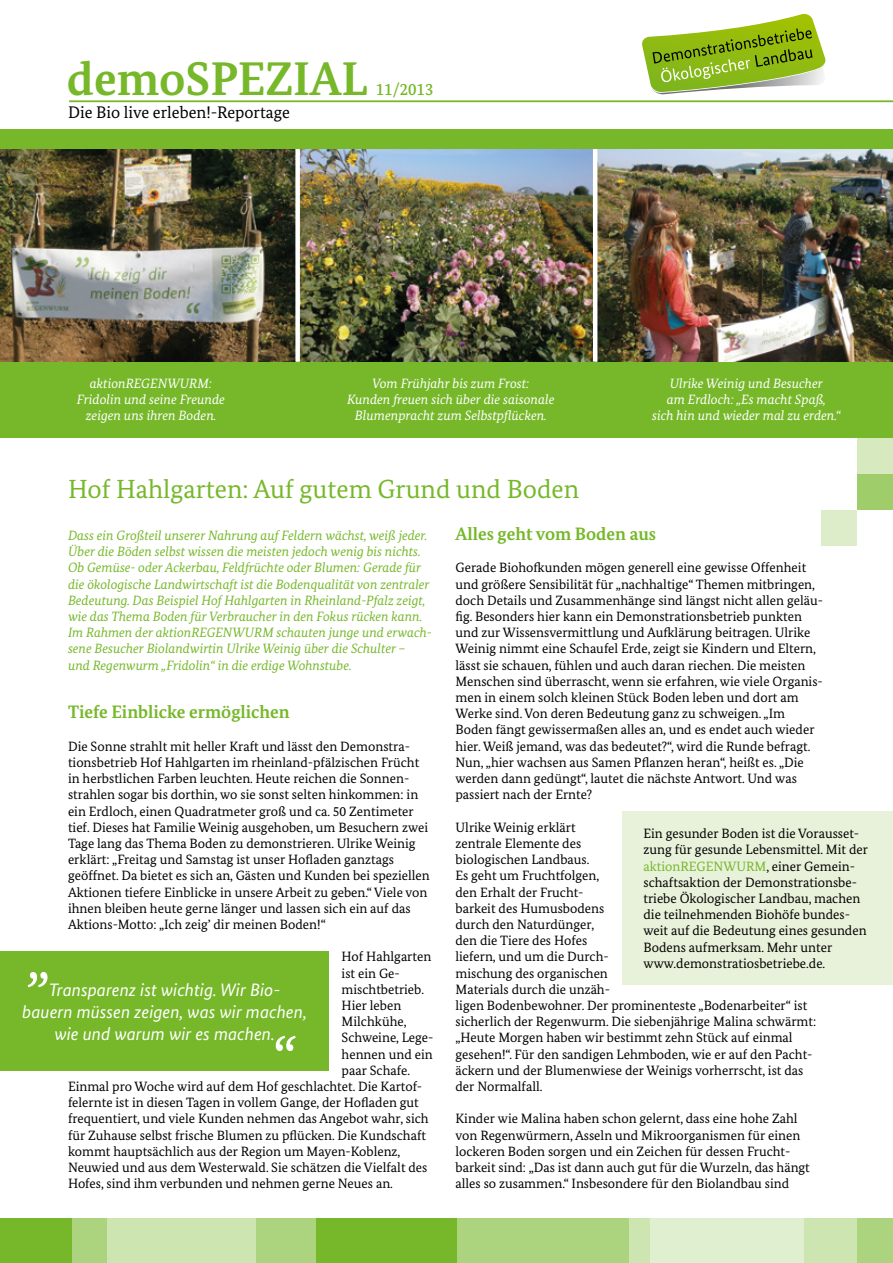
<style>
.page{position:relative;width:893px;height:1263px;background:#fff}
.page>*{position:absolute;margin:0;border:0;box-sizing:border-box;transform-origin:0 0}
.t1{font:700 47.25px "Bundes Serif";color:#76b82a}
.t2{font:26.25px "Bundes Serif";color:#76b82a}
.t3{font:italic 18px/21.6px "Bundes Sans";color:#fff;text-align:center}
.t4{font:700 18px "Bundes Serif";color:#76b82a}
.t5{font:16.8px "Bundes Serif";color:#000}
.t6{font:500 16.8px "Bundes Serif";color:#76b82a}
.t7{font:13.5px/16.2px "Bundes Serif";color:#000}
.t8{font:italic 13.5px/16.2px "Bundes Serif";color:#76b82a}
.t9{font:italic 13.5px/16.2px "Bundes Serif";color:#fff;text-align:center}
.s1{color:#76b82a}
</style>
<div class="page">
<div style="left:0;top:130px;width:893px;height:308px;background:#76b82a"></div>
<img style="left:300px;top:149px;width:293px;height:213px">
<img style="left:597px;top:149px;width:296px;height:213px">
<img style="left:0;top:149px;width:295px;height:213px">
<div style="left:821px;top:510px;width:36px;height:35px;background:#ddedca"></div>
<div style="left:857px;top:438px;width:36px;height:36px;background:#d6e9bf"></div>
<div style="left:857px;top:474px;width:36px;height:36px;background:#9fcd6a"></div>
<div style="left:0;top:1219px;width:893px;height:44px;background:#76b82a"></div>
<svg style="left:72px;top:1219px;width:243px;height:44px;background:#bfde9d"></svg>
<svg style="left:804px;top:1218px;width:89px;height:45px;background:#bfde9c"></svg>
<svg style="left:458px;top:1218px;width:346px;height:45px;background:#c5e1a5"></svg>
<div style="left:295px;top:149px;width:5px;height:213px;background:#fff"></div>
<hr style="left:593px;top:149px;width:4px;height:213px;background:#fff">
<hr style="left:69px;top:100px;width:824px;height:2px;background:#76b82a">
<svg style="left:632px;top:13px;width:202px;height:90px"></svg>
<div style="left:0;top:951px;width:329px;height:119px;background:#76b82a"></div>
<svg style="left:28px;top:972px;width:20px;height:15px"></svg>
<svg style="left:276px;top:1036px;width:20px;height:15px"></svg>
<div style="left:622px;top:811px;width:271px;height:173px;background:#e8f1da"></div>
<h1 class="t1" style="left:67px;top:50px;width:302px">demoSPEZIAL</h1>
<p class="t5" style="left:68px;top:102px;width:223px">Die Bio live erleben!-Reportage</p>
<p class="t6" style="left:376px;top:79px;width:59px">11/2013</p>
<p class="t9" style="left:77px;top:375px;width:150px">aktionREGENWURM:<br>Fridolin und seine Freunde zeigen uns ihren Boden.</p>
<p class="t9" style="left:347px;top:375px;width:209px">Vom Frühjahr bis zum Frost:<br>Kunden freuen sich über die saisonale<br>Blumenpracht zum Selbstpflücken.</p>
<p class="t9" style="left:652px;top:375px;width:190px">Ulrike Weinig und Besucher<br>am Erdloch: „Es macht Spaß,<br>sich hin und wieder mal zu erden.“</p>
<h2 class="t2" style="left:68px;top:473px;width:513px">Hof Hahlgarten: Auf gutem Grund und Boden</h2>
<p class="t8" style="left:68px;top:527px;width:365px">Dass ein Großteil unserer Nahrung auf Feldern wächst, weiß jeder.<br>Über die Böden selbst wissen die meisten jedoch wenig bis nichts.<br>Ob Gemüse- oder Ackerbau, Feldfrüchte oder Blumen: Gerade für die ökologische Landwirtschaft ist die Bodenqualität von zentraler Bedeutung. Das Beispiel Hof Hahlgarten in Rheinland-Pfalz zeigt, wie das Thema Boden für Verbraucher in den Fokus rücken kann.<br>Im Rahmen der aktionREGENWURM schauten junge und erwach&shy;sene Besucher Biolandwirtin Ulrike Weinig über die Schulter –<br>und Regenwurm „Fridolin“ in die erdige Wohnstube.</p>
<h3 class="t4" style="left:68px;top:701px;width:223px">Tiefe Einblicke ermöglichen</h3>
<p class="t7" style="left:68px;top:738px;width:363px">Die Sonne strahlt mit heller Kraft und lässt den Demonstra&shy;tionsbetrieb Hof Hahlgarten im rheinland-pfälzischen Frücht in herbstlichen Farben leuchten. Heute reichen die Sonnen&shy;strahlen sogar bis dorthin, wo sie sonst selten hinkommen: in ein Erdloch, einen Quadratmeter groß und ca. 50 Zentimeter tief. Dieses hat Familie Weinig ausgehoben, um Besuchern zwei Tage lang das Thema Boden zu demonstrieren. Ulrike Weinig erklärt: „Freitag und Samstag ist unser Hofladen ganztags geöffnet. Da bietet es sich an, Gästen und Kunden bei speziellen Aktionen tiefere Einblicke in unsere Arbeit zu geben.“ Viele von ihnen bleiben heute gerne länger und lassen sich ein auf das Aktions-Motto: „Ich zeig’ dir meinen Boden!“</p>
<p class="t7" style="left:342px;top:948px;width:91px">Hof Hahlgarten</p>
<p class="t7" style="left:342px;top:965px;width:60px">ist ein Ge-</p>
<p class="t7" style="left:342px;top:981px;width:84px">mischtbetrieb.</p>
<p class="t7" style="left:342px;top:997px;width:61px">Hier leben</p>
<p class="t7" style="left:342px;top:1013px;width:66px">Milchkühe,</p>
<p class="t7" style="left:342px;top:1029px;width:93px">Schweine, Lege-</p>
<p class="t7" style="left:342px;top:1046px;width:93px">hennen und ein</p>
<p class="t7" style="left:342px;top:1062px;width:70px">paar Schafe.</p>
<p class="t7" style="left:68px;top:1078px;width:356px">Einmal pro Woche wird auf dem Hof geschlachtet. Die Kartof-</p>
<p class="t7" style="left:68px;top:1094px;width:352px">felernte ist in diesen Tagen in vollem Gange, der Hofladen gut</p>
<p class="t7" style="left:68px;top:1110px;width:362px">frequentiert, und viele Kunden nehmen das Angebot wahr, sich</p>
<p class="t7" style="left:68px;top:1127px;width:360px">für Zuhause selbst frische Blumen zu pflücken. Die Kundschaft</p>
<p class="t7" style="left:68px;top:1143px;width:334px">kommt hauptsächlich aus der Region um Mayen-Koblenz,</p>
<p class="t7" style="left:68px;top:1159px;width:361px">Neuwied und aus dem Westerwald. Sie schätzen die Vielfalt des</p>
<p class="t7" style="left:68px;top:1175px;width:326px">Hofes, sind ihm verbunden und nehmen gerne Neues an.</p>
<h3 class="t3" style="left:22px;top:979px;width:286px">Transparenz ist wichtig. Wir Bio&shy;bauern müssen zeigen, was wir machen, wie und warum wir es machen.</h3>
<h3 class="t4" style="left:455px;top:523px;width:202px">Alles geht vom Boden aus</h3>
<p class="t7" style="left:455px;top:560px;width:369px">Gerade Biohofkunden mögen generell eine gewisse Offenheit und größere Sensibilität für „nachhaltige“ Themen mitbringen, doch Details und Zusammenhänge sind längst nicht allen geläu&shy;fig. Besonders hier kann ein Demonstrationsbetrieb punkten und zur Wissensvermittlung und Aufklärung beitragen. Ulrike Weinig nimmt eine Schaufel Erde, zeigt sie Kindern und Eltern, lässt sie schauen, fühlen und auch daran riechen. Die meisten Menschen sind überrascht, wenn sie erfahren, wie viele Organis&shy;men in einem solch kleinen Stück Boden leben und dort am Werke sind. Von deren Bedeutung ganz zu schweigen. „Im Boden fängt gewissermaßen alles an, und es endet auch wieder hier. Weiß jemand, was das bedeutet?“, wird die Runde befragt.<br>Nun, „hier wachsen aus Samen Pflanzen heran“, heißt es. „Die werden dann gedüngt“, lautet die nächste Antwort. Und was passiert nach der Ernte?</p>
<p class="t7" style="left:455px;top:819px;width:362px">Ulrike Weinig erklärt<br>zentrale Elemente des<br>biologischen Landbaus.<br>Es geht um Fruchtfolgen,<br>den Erhalt der Frucht-<br>barkeit des Humusbodens<br>durch den Naturdünger,<br>den die Tiere des Hofes<br>liefern, und um die Durch-<br>mischung des organischen<br>Materials durch die unzäh-<br>ligen Bodenbewohner. Der prominenteste „Bodenarbeiter“ ist sicherlich der Regenwurm. Die siebenjährige Malina schwärmt: „Heute Morgen haben wir bestimmt zehn Stück auf einmal gesehen!“. Für den sandigen Lehmboden, wie er auf den Pacht&shy;äckern und der Blumenwiese der Weinigs vorherrscht, ist das der Normalfall.</p>
<p class="t7" style="left:455px;top:1110px;width:356px">Kinder wie Malina haben schon gelernt, dass eine hohe Zahl von Regenwürmern, Asseln und Mikroorganismen für einen lockeren Boden sorgen und ein Zeichen für dessen Frucht&shy;barkeit sind: „Das ist dann auch gut für die Wurzeln, das hängt alles so zusammen.“ Insbesondere für den Biolandbau sind</p>
<p class="t7" style="left:643px;top:825px;width:226px">Ein gesunder Boden ist die Vorausset&shy;zung für gesunde Lebensmittel. Mit der <span class="s1">aktionREGENWURM</span>, einer Gemein&shy;schaftsaktion der Demonstrationsbe&shy;triebe Ökologischer Landbau, machen die teilnehmenden Biohöfe bundes&shy;weit auf die Bedeutung eines gesunden Bodens aufmerksam. Mehr unter www.demonstratiosbetriebe.de.</p>
</div>
